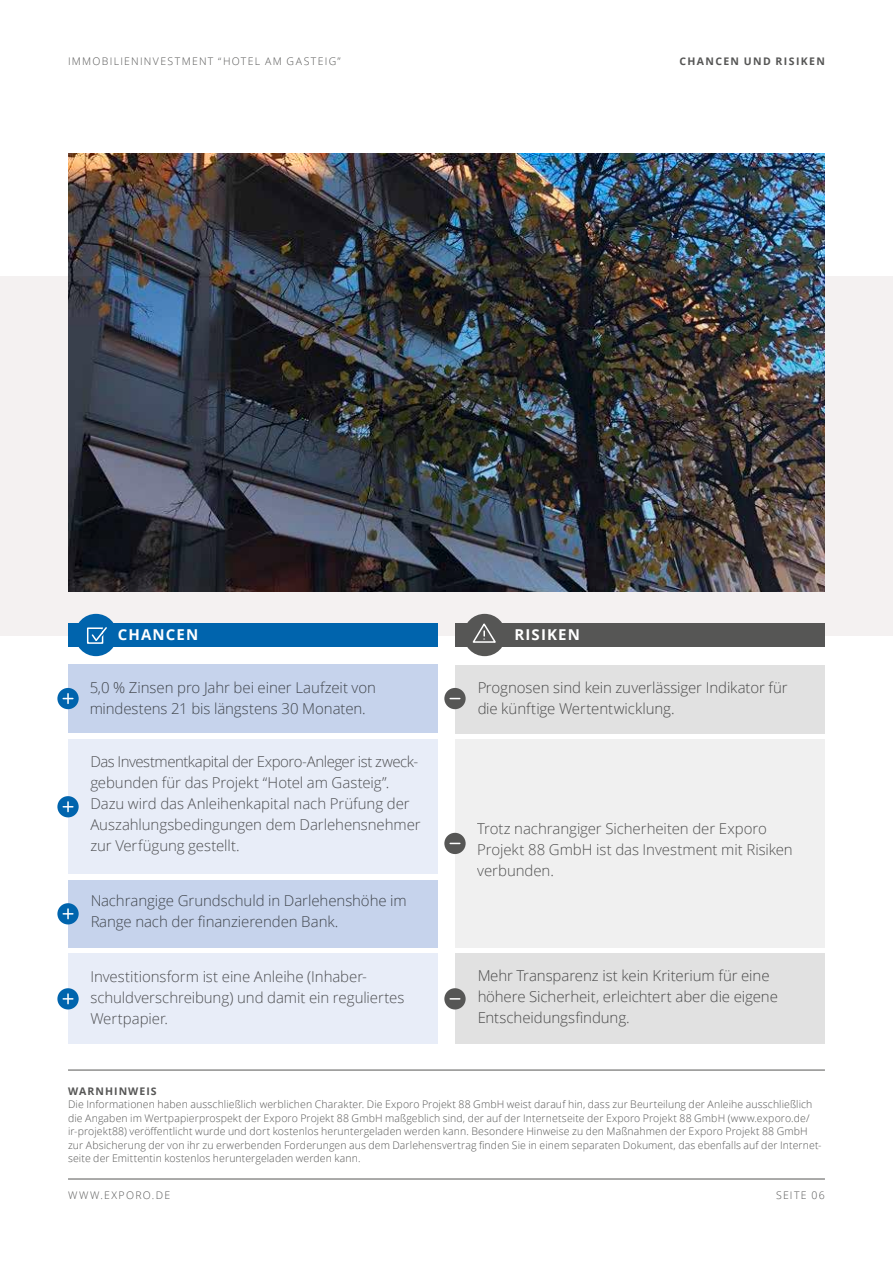
<style>
.page{position:relative;width:893px;height:1263px;background:#fff}
.page>*{position:absolute;margin:0;border:0;box-sizing:border-box;transform-origin:0 0}
.t1{font:300 15px/21px "Open Sans";letter-spacing:-.005em;color:#565655}
.t2{font:700 15px "Open Sans";letter-spacing:.075em;color:#fff}
.t3{font:300 10.5px/13.5px "Open Sans";letter-spacing:.01em;color:#565655}
.t4{font:300 10.5px "Open Sans";letter-spacing:.12em;color:#565655}
.t5{font:700 10.5px "Open Sans";letter-spacing:.12em;color:#565655}
.t6{font:300 10.5px "Open Sans";letter-spacing:.13em;color:#565655}
.t7{font:700 10.5px "Open Sans";letter-spacing:.1em;color:#565655}
</style>
<div class="page">
<hr style="left:68px;top:1178px;width:757px;height:1px;background:#565655">
<div style="left:0;top:276px;width:893px;height:359px;background:#f4f1f1"></div>
<img style="left:68px;top:153px;width:757px;height:438px">
<div style="left:455px;top:665px;width:370px;height:69px;background:#e1e1e1"></div>
<div style="left:455px;top:739px;width:370px;height:208px;background:#f0f0f0"></div>
<div style="left:68px;top:664px;width:370px;height:69px;background:#c6d3ec"></div>
<div style="left:68px;top:739px;width:370px;height:135px;background:#e8edf8"></div>
<div style="left:57px;top:796px;width:22px;height:21px;background:#0064ad;border-radius:50%"></div>
<svg style="left:63px;top:802px;width:10px;height:9px"></svg>
<div style="left:68px;top:880px;width:370px;height:67px;background:#c6d3ec"></div>
<div style="left:57px;top:903px;width:22px;height:21px;background:#0064ad;border-radius:50%"></div>
<svg style="left:63px;top:909px;width:10px;height:10px"></svg>
<svg style="left:444px;top:688px;width:22px;height:21px"></svg>
<svg style="left:444px;top:833px;width:22px;height:21px"></svg>
<div style="left:68px;top:953px;width:370px;height:91px;background:#e8edf8"></div>
<div style="left:57px;top:988px;width:22px;height:21px;background:#0064ad;border-radius:50%"></div>
<svg style="left:63px;top:994px;width:10px;height:10px"></svg>
<div style="left:455px;top:953px;width:370px;height:91px;background:#e1e1e1"></div>
<div style="left:444px;top:988px;width:22px;height:21px;background:#565655;border-radius:50%"></div>
<div style="left:57px;top:688px;width:22px;height:21px;background:#0064ad;border-radius:50%"></div>
<svg style="left:63px;top:694px;width:10px;height:9px"></svg>
<div style="left:75px;top:614px;width:42px;height:42px;background:#0064ad;border-radius:50%"></div>
<div style="left:463px;top:614px;width:43px;height:42px;background:#565655;border-radius:50%"></div>
<div style="left:68px;top:623px;width:370px;height:24px;background:#0064ad"></div>
<div style="left:455px;top:623px;width:370px;height:24px;background:#565655"></div>
<svg style="left:472px;top:623px;width:24px;height:20px"></svg>
<svg style="left:87px;top:627px;width:20px;height:17px"></svg>
<hr style="left:68px;top:1070px;width:757px;height:1px;background:#565655">
<p class="t4" style="left:68px;top:54px;width:274px">IMMOBILIENINVESTMENT “HOTEL AM GASTEIG”</p>
<p class="t5" style="left:679px;top:54px;width:147px">CHANCEN UND RISIKEN</p>
<p class="t2" style="left:118px;top:624px;width:82px">CHANCEN</p>
<p class="t2" style="left:514px;top:624px;width:67px">RISIKEN</p>
<p class="t1" style="left:89px;top:676px;width:288px">5,0 % Zinsen pro Jahr bei einer Laufzeit von mindestens 21 bis längstens 30 Monaten.</p>
<p class="t1" style="left:90px;top:750px;width:332px">Das Investmentkapital der Exporo-Anleger ist zweck&shy;gebunden für das Projekt “Hotel am Gasteig”.<br>Dazu wird das Anleihenkapital nach Prüfung der Auszahlungsbedingungen dem Darlehensnehmer zur Verfügung gestellt.</p>
<p class="t1" style="left:477px;top:676px;width:312px">Prognosen sind kein zuverlässiger Indikator für die künftige Wertentwicklung.</p>
<p class="t1" style="left:477px;top:818px;width:317px">Trotz nachrangiger Sicherheiten der Exporo<br>Projekt 88 GmbH ist das Investment mit Risiken verbunden.</p>
<p class="t1" style="left:90px;top:890px;width:318px">Nachrangige Grundschuld in Darlehenshöhe im<br>Range nach der finanzierenden Bank.</p>
<p class="t1" style="left:90px;top:966px;width:316px">Investitionsform ist eine Anleihe (Inhaber&shy;schuldverschreibung) und damit ein reguliertes<br>Wertpapier.</p>
<p class="t1" style="left:477px;top:965px;width:302px">Mehr Transparenz ist kein Kriterium für eine höhere Sicherheit, erleichtert aber die eigene<br>Entscheidungsfindung.</p>
<p class="t7" style="left:68px;top:1083px;width:90px">WARNHINWEIS</p>
<p class="t3" style="left:68px;top:1097px;width:755px">Die Informationen haben ausschließlich werblichen Charakter. Die Exporo Projekt 88 GmbH weist darauf hin, dass zur Beurteilung der Anleihe ausschließlich die Angaben im Wertpapierprospekt der Exporo Projekt 88 GmbH maßgeblich sind, der auf der Internetseite der Exporo Projekt 88 GmbH (www.exporo.de/ ir-projekt88) veröffentlicht wurde und dort kostenlos heruntergeladen werden kann. Besondere Hinweise zu den Maßnahmen der Exporo Projekt 88 GmbH zur Absicherung der von ihr zu erwerbenden Forderungen aus dem Darlehensvertrag finden Sie in einem separaten Dokument, das ebenfalls auf der Internet&shy;seite der Emittentin kostenlos heruntergeladen werden kann.</p>
<p class="t6" style="left:68px;top:1188px;width:104px">WWW.EXPORO.DE</p>
<p class="t3" style="left:776px;top:1188px;width:50px">SEITE 06</p>
</div>
